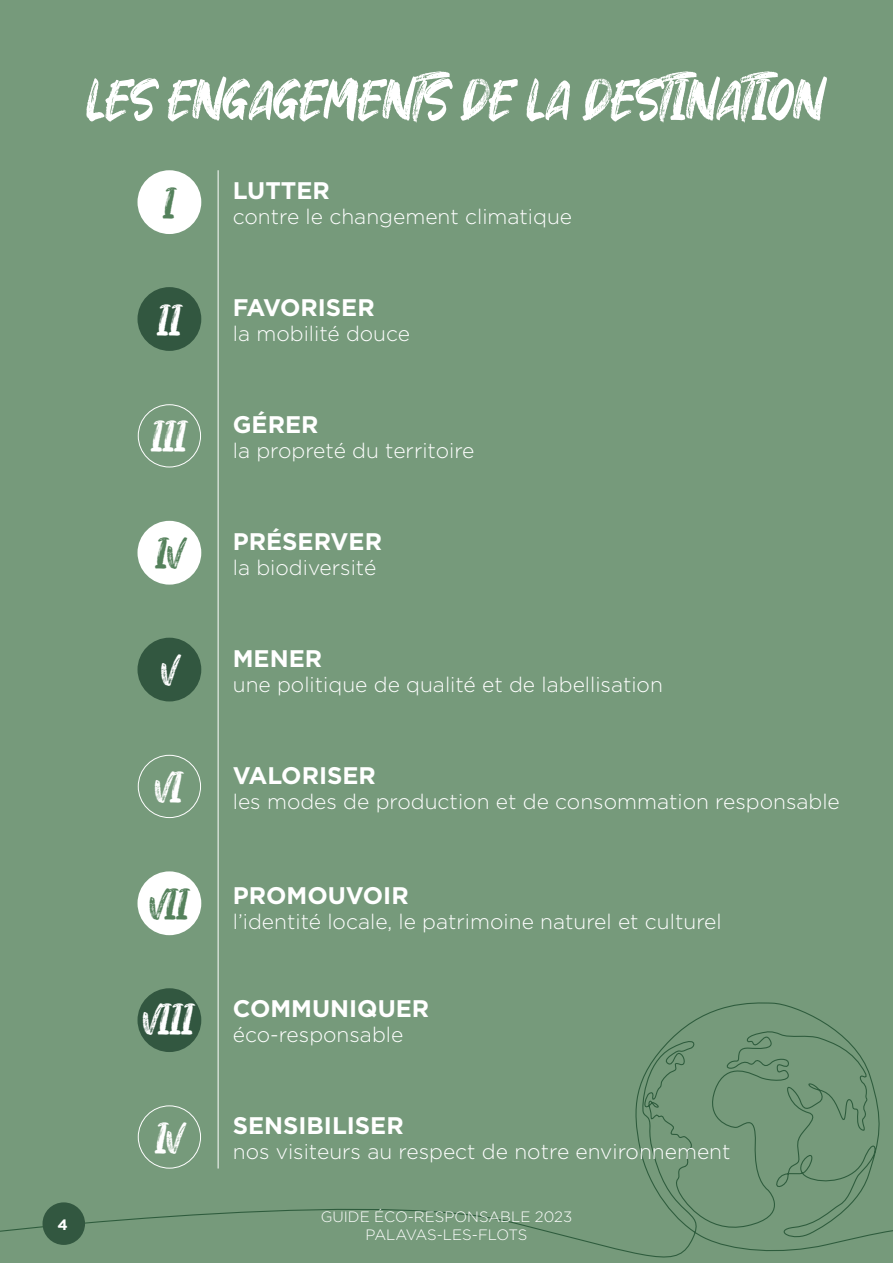
<style>
.page{position:relative;width:893px;height:1263px;background:#769a7b}
.page>*{position:absolute;margin:0;border:0;box-sizing:border-box;transform-origin:0 0}
.t1{font:54px "Hey October";color:#fff}
.t2{font:40.5px "Hey October";color:#fff}
.t3{font:40.5px "Hey October";color:#54815b}
.t4{font:700 24px "Gotham";color:#fff}
.t5{font:300 21px "Gotham";color:#fff}
.t6{font:300 15px/18px "Gotham";color:#fff;text-align:center}
.t7{font:700 15px "Gotham";color:#fff}
</style>
<div class="page">
<svg style="left:0;top:1001px;width:893px;height:257px"></svg>
<div style="left:43px;top:1202px;width:42px;height:43px;background:#325740;border-radius:50%"></div>
<div style="left:138px;top:170px;width:63px;height:64px;background:#fff;border-radius:50%"></div>
<div style="left:138px;top:287px;width:63px;height:64px;background:#325740;border-radius:50%"></div>
<div style="left:138px;top:404px;width:63px;height:63px;border:1px solid #fff;border-radius:50%"></div>
<div style="left:138px;top:521px;width:63px;height:64px;background:#fff;border-radius:50%"></div>
<div style="left:138px;top:638px;width:63px;height:63px;background:#325740;border-radius:50%"></div>
<div style="left:138px;top:755px;width:63px;height:63px;border:1px solid #fff;border-radius:50%"></div>
<div style="left:138px;top:871px;width:63px;height:64px;background:#fff;border-radius:50%"></div>
<div style="left:138px;top:988px;width:63px;height:64px;background:#325740;border-radius:50%"></div>
<div style="left:138px;top:1105px;width:63px;height:63px;border:1px solid #fff;border-radius:50%"></div>
<hr style="left:218px;top:170px;width:1px;height:998px;background:#fff">
<h1 class="t1" style="left:87px;top:70px;width:738px">LES ENGAGEMENTS DE LA DESTINATION</h1>
<h2 class="t3" style="left:163px;top:181px;width:13px">I</h2>
<h2 class="t2" style="left:157px;top:298px;width:25px">II</h2>
<h2 class="t2" style="left:151px;top:415px;width:37px">III</h2>
<h2 class="t3" style="left:156px;top:531px;width:28px">IV</h2>
<p class="t4" style="left:233px;top:175px;width:99px">LUTTER</p>
<p class="t5" style="left:233px;top:204px;width:341px">contre le changement climatique</p>
<p class="t4" style="left:233px;top:292px;width:143px">FAVORISER</p>
<p class="t5" style="left:233px;top:320px;width:179px">la mobilité douce</p>
<p class="t4" style="left:233px;top:408px;width:87px">GÉRER</p>
<p class="t5" style="left:233px;top:437px;width:243px">la propreté du territoire</p>
<p class="t4" style="left:233px;top:525px;width:151px">PRÉSERVER</p>
<p class="t5" style="left:233px;top:554px;width:145px">la biodiversité</p>
<p class="t7" style="left:58px;top:1214px;width:12px">4</p>
<h2 class="t2" style="left:161px;top:648px;width:17px">V</h2>
<h2 class="t2" style="left:155px;top:765px;width:28px">VI</h2>
<h2 class="t3" style="left:150px;top:882px;width:40px">VII</h2>
<h2 class="t2" style="left:143px;top:997px;width:52px">VIII</h2>
<h2 class="t2" style="left:155px;top:1116px;width:28px">IV</h2>
<p class="t4" style="left:233px;top:642px;width:91px">MENER</p>
<p class="t5" style="left:233px;top:671px;width:432px">une politique de qualité et de labellisation</p>
<p class="t4" style="left:233px;top:760px;width:145px">VALORISER</p>
<p class="t5" style="left:233px;top:789px;width:609px">les modes de production et de consommation responsable</p>
<p class="t4" style="left:233px;top:879px;width:177px">PROMOUVOIR</p>
<p class="t5" style="left:233px;top:908px;width:490px">l’identité locale, le patrimoine naturel et culturel</p>
<p class="t4" style="left:233px;top:993px;width:198px">COMMUNIQUER</p>
<p class="t5" style="left:233px;top:1022px;width:172px">éco-responsable</p>
<p class="t4" style="left:233px;top:1109px;width:172px">SENSIBILISER</p>
<p class="t5" style="left:233px;top:1138px;width:499px">nos visiteurs au respect de notre environnement</p>
<p class="t6" style="left:321px;top:1207px;width:253px">GUIDE ÉCO-RESPONSABLE 2023<br>PALAVAS-LES-FLOTS</p>
</div>
